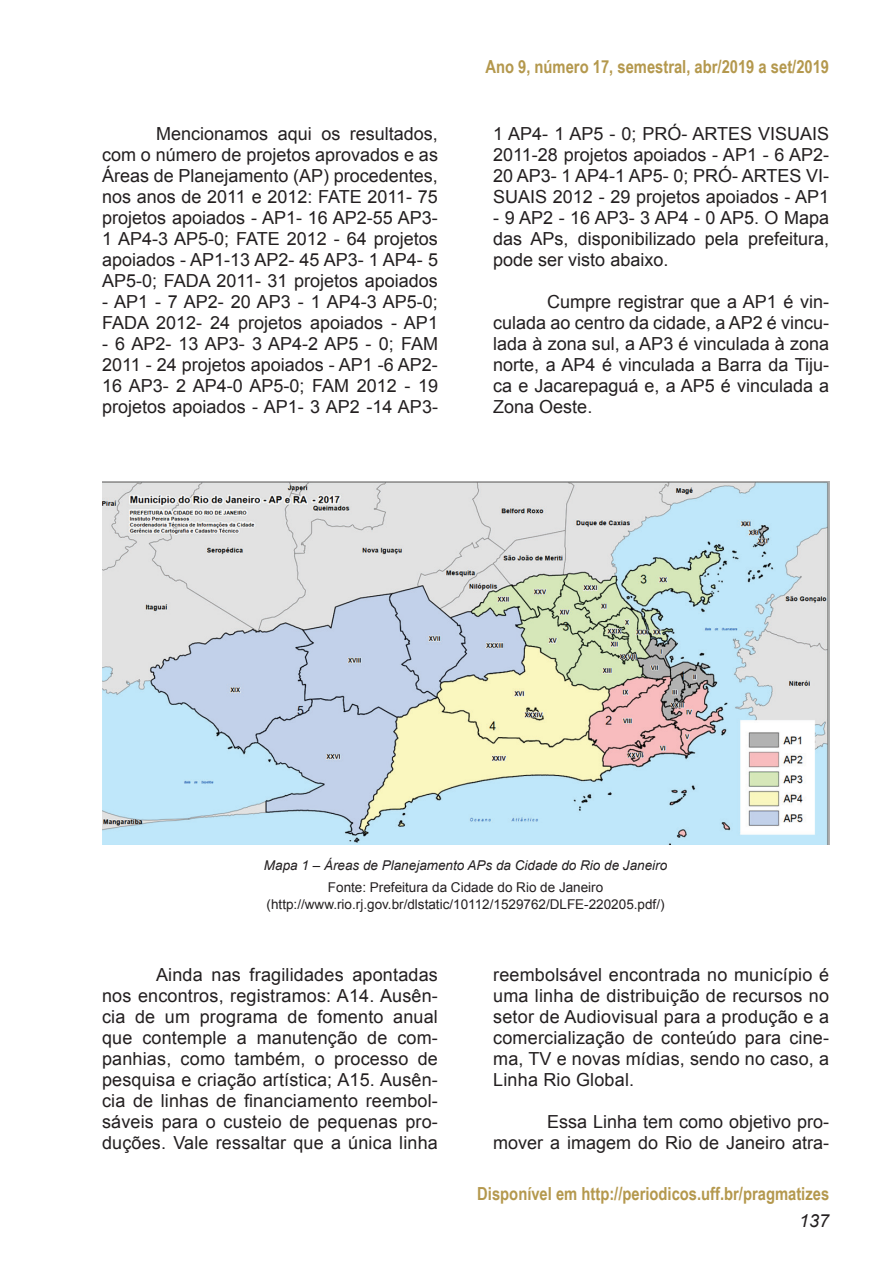
<style>
.page{position:relative;width:893px;height:1263px;background:#fff}
.page>*{position:absolute;margin:0;border:0;box-sizing:border-box;transform-origin:0 0}
.t1{font:18px/21px "Arial";color:#231f20;text-align:justify}
.t2{font:700 18px "Arial Narrow";color:#b4984d}
.t3{font:italic 18px "Arial";color:#231f20}
.t4{font:13.5px/16.5px "Arial";color:#231f20;text-align:center}
.t5{font:italic 13.5px "Arial";color:#231f20}
</style>
<div class="page">
<img style="left:102px;top:481px;width:727px;height:364px">
<p class="t1" style="left:102px;top:123px;width:337px;text-indent:54px">Mencionamos aqui os resultados, com o número de projetos aprovados e as Áreas de Planejamento (AP) procedentes, nos anos de 2011 e 2012: FATE 2011- 75 projetos apoiados - AP1- 16 AP2-55 AP3- 1 AP4-3 AP5-0; FATE 2012 - 64 projetos apoiados - AP1-13 AP2- 45 AP3- 1 AP4- 5<br>AP5-0; FADA 2011- 31 projetos apoiados</p>
<p class="t1" style="left:102px;top:291px;width:337px">- AP1 - 7 AP2- 20 AP3 - 1 AP4-3 AP5-0;<br>FADA 2012- 24 projetos apoiados - AP1</p>
<p class="t1" style="left:102px;top:333px;width:337px">- 6 AP2- 13 AP3- 3 AP4-2 AP5 - 0; FAM 2011 - 24 projetos apoiados - AP1 -6 AP2- 16 AP3- 2 AP4-0 AP5-0; FAM 2012 - 19 projetos apoiados - AP1- 3 AP2 -14 AP3-</p>
<p class="t2" style="left:485px;top:53px;width:345px">Ano 9, número 17, semestral, abr/2019 a set/2019</p>
<p class="t1" style="left:493px;top:123px;width:337px">1 AP4- 1 AP5 - 0; PRÓ- ARTES VISUAIS 2011-28 projetos apoiados - AP1 - 6 AP2- 20 AP3- 1 AP4-1 AP5- 0; PRÓ- ARTES VI-SUAIS 2012 - 29 projetos apoiados - AP1</p>
<p class="t1" style="left:493px;top:207px;width:337px">- 9 AP2 - 16 AP3- 3 AP4 - 0 AP5. O Mapa das APs, disponibilizado pela prefeitura, pode ser visto abaixo.</p>
<p class="t1" style="left:493px;top:291px;width:337px;text-indent:54px">Cumpre registrar que a AP1 é vin&shy;culada ao centro da cidade, a AP2 é vincu&shy;lada à zona sul, a AP3 é vinculada à zona norte, a AP4 é vinculada a Barra da Tiju&shy;ca e Jacarepaguá e, a AP5 é vinculada a Zona Oeste.</p>
<p class="t5" style="left:264px;top:856px;width:405px">Mapa 1 – Áreas de Planejamento APs da Cidade do Rio de Janeiro</p>
<p class="t4" style="left:267px;top:879px;width:399px">Fonte: Prefeitura da Cidade do Rio de Janeiro (http://www.rio.rj.gov.br/dlstatic/10112/1529762/DLFE-220205.pdf/)</p>
<p class="t1" style="left:102px;top:964px;width:337px;text-indent:54px">Ainda nas fragilidades apontadas nos encontros, registramos: A14. Ausên&shy;cia de um programa de fomento anual que contemple a manutenção de com&shy;panhias, como também, o processo de pesquisa e criação artística; A15. Ausên&shy;cia de linhas de financiamento reembol&shy;sáveis para o custeio de pequenas pro&shy;duções. Vale ressaltar que a única linha</p>
<p class="t1" style="left:493px;top:964px;width:337px">reembolsável encontrada no município é uma linha de distribuição de recursos no setor de Audiovisual para a produção e a comercialização de conteúdo para cine&shy;ma, TV e novas mídias, sendo no caso, a Linha Rio Global.</p>
<p class="t1" style="left:493px;top:1111px;width:337px;text-align:right">Essa Linha tem como objetivo pro&shy;mover a imagem do Rio de Janeiro atra-</p>
<p class="t2" style="left:477px;top:1179px;width:353px">Disponível em http://periodicos.uff.br/pragmatizes</p>
<p class="t3" style="left:799px;top:1209px;width:32px">137</p>
</div>
